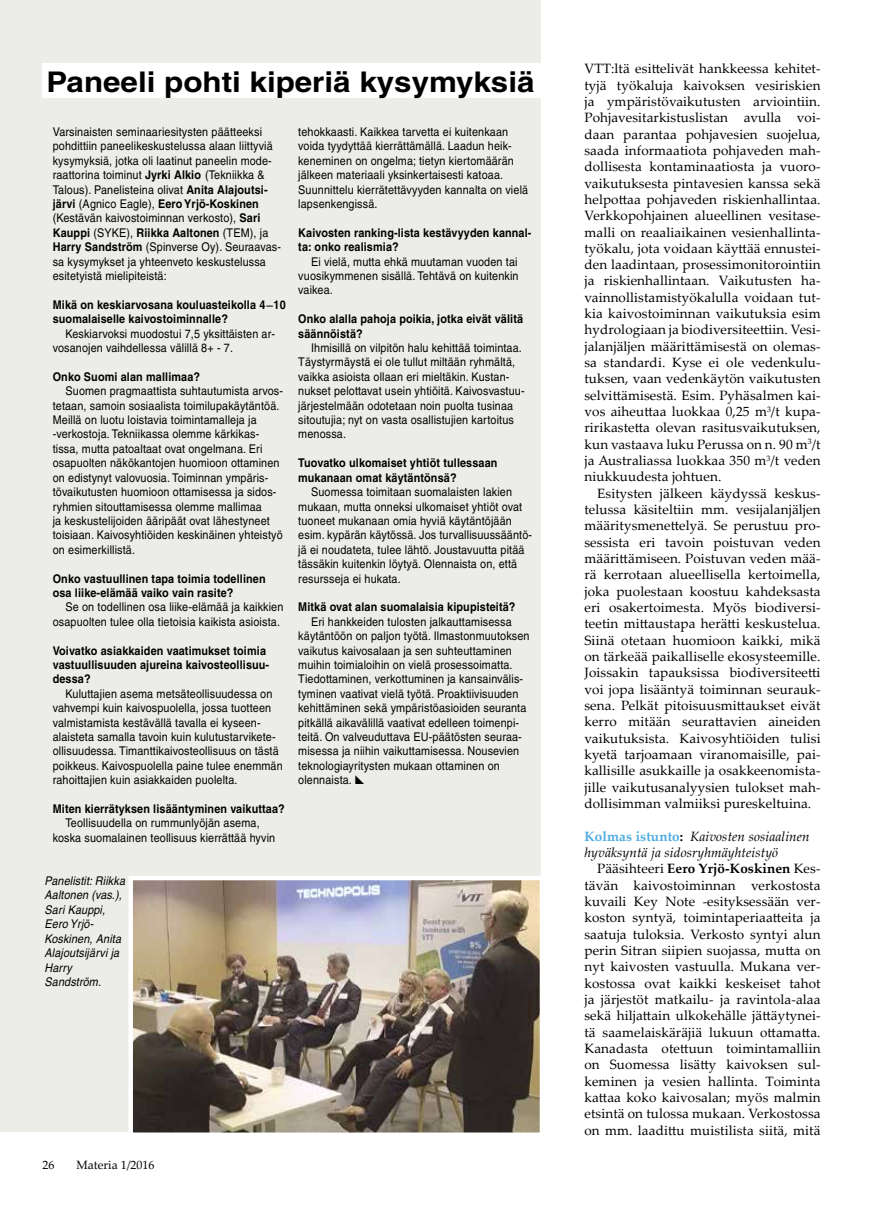
<style>
.page{position:relative;width:893px;height:1221px;background:#fff}
.page>*{position:absolute;margin:0;border:0;box-sizing:border-box;transform-origin:0 0}
.t1{font:700 28.5px "Helvetica";color:#000;scale:1.1 1}
.t2{font:13.5px/16.4px "Palatino Linotype";letter-spacing:.01em;color:#000;text-align:justify}
.t3{font:italic 13.5px/16.4px "Palatino Linotype";letter-spacing:.01em;color:#000}
.t4{font:condensed 12px/14.4px "Helvetica";letter-spacing:.01em;color:#000;scale:1.1 1}
.t5{font:700 condensed 12px/14.4px "Helvetica";letter-spacing:.01em;color:#000;scale:1.1 1}
.t6{font:italic condensed 12px/14.4px "Helvetica";letter-spacing:.01em;color:#000;scale:1.1 1}
.t7{font:12px "Palatino Linotype";color:#000}
.s1{font-weight:700}
.s2{font-family:"Palatino Linotype";font-stretch:normal}
.s3{font-weight:700;font-style:normal;color:#4fabe0}
.s4{font-weight:700;font-style:normal}
</style>
<div class="page">
<div style="left:0;top:0;width:540px;height:1131px;background:#ecede8"></div>
<img style="left:133px;top:880px;width:406px;height:251px">
<div style="left:128px;top:875px;width:416px;height:261px;border:4px solid #fff"></div>
<div style="left:42px;top:64px;width:508px;height:34px;background:#fff"></div>
<h1 class="t1" style="left:47px;top:64px;width:445px">Paneeli pohti kiperiä kysymyksiä</h1>
<p class="t4" style="left:298px;top:124px;width:211px">tehokkaasti. Kaikkea tarvetta ei kuitenkaan voida tyydyttää kierrättämällä. Laadun heik&shy;keneminen on ongelma; tietyn kiertomäärän jälkeen materiaali yksinkertaisesti katoaa.<br>Suunnittelu kierrätettävyyden kannalta on vielä lapsenkengissä.</p>
<p class="t5" style="left:298px;top:225px;width:214px">Kaivosten ranking-lista kestävyyden kannal&shy;ta: onko realismia?</p>
<p class="t4" style="left:298px;top:254px;width:202px;text-align:justify;text-indent:13px">Ei vielä, mutta ehkä muutaman vuoden tai vuosikymmenen sisällä. Tehtävä on kuitenkin vaikea.</p>
<p class="t5" style="left:298px;top:311px;width:206px">Onko alalla pahoja poikia, jotka eivät välitä säännöistä?</p>
<p class="t4" style="left:298px;top:340px;width:207px;text-indent:13px">Ihmisillä on vilpitön halu kehittää toimintaa.<br>Täystyrmäystä ei ole tullut miltään ryhmältä, vaikka asioista ollaan eri mieltäkin. Kustan&shy;nukset pelottavat usein yhtiöitä. Kaivosvastuu&shy;järjestelmään odotetaan noin puolta tusinaa sitoutujia; nyt on vasta osallistujien kartoitus menossa.</p>
<p class="t5" style="left:298px;top:455px;width:183px">Tuovatko ulkomaiset yhtiöt tullessaan mukanaan omat käytäntönsä?</p>
<p class="t4" style="left:298px;top:484px;width:214px;text-indent:13px">Suomessa toimitaan suomalaisten lakien mukaan, mutta onneksi ulkomaiset yhtiöt ovat tuoneet mukanaan omia hyviä käytäntöjään esim. kypärän käytössä. Jos turvallisuussääntö&shy;jä ei noudateta, tulee lähtö. Joustavuutta pitää tässäkin kuitenkin löytyä. Olennaista on, että resursseja ei hukata.</p>
<p class="t5" style="left:298px;top:599px;width:199px">Mitkä ovat alan suomalaisia kipupisteitä?</p>
<p class="t4" style="left:298px;top:614px;width:212px;text-indent:13px">Eri hankkeiden tulosten jalkauttamisessa käytäntöön on paljon työtä. Ilmastonmuutoksen vaikutus kaivosalaan ja sen suhteuttaminen muihin toimialoihin on vielä prosessoimatta.<br>Tiedottaminen, verkottuminen ja kansainvälis&shy;tyminen vaativat vielä työtä. Proaktiivisuuden kehittäminen sekä ympäristöasioiden seuranta pitkällä aikavälillä vaativat edelleen toimenpi&shy;teitä. On valveuduttava EU-päätösten seuraa&shy;misessa ja niihin vaikuttamisessa. Nousevien teknologiayritysten mukaan ottaminen on olennaista.</p>
<p class="t4" style="left:53px;top:124px;width:209px">Varsinaisten seminaariesitysten päätteeksi pohdittiin paneelikeskustelussa alaan liittyviä kysymyksiä, jotka oli laatinut paneelin mode&shy;raattorina toiminut <span class="s1">Jyrki Alkio</span> (Tekniikka &amp; Talous). Panelisteina olivat <span class="s1">Anita Alajoutsi&shy;järvi</span> (Agnico Eagle), <span class="s1">Eero Yrjö-Koskinen </span>(Kestävän kaivostoiminnan verkosto), <span class="s1">Sari Kauppi</span> (SYKE), <span class="s1">Riikka Aaltonen</span> (TEM), ja <span class="s1">Harry Sandström</span> (Spinverse Oy). Seuraavas&shy;sa kysymykset ja yhteenveto keskustelussa esitetyistä mielipiteistä:</p>
<p class="t5" style="left:53px;top:297px;width:213px">Mikä on keskiarvosana kouluasteikolla 4<span class="s2">–</span>10 suomalaiselle kaivostoiminnalle?</p>
<p class="t4" style="left:53px;top:326px;width:204px;text-indent:13px">Keskiarvoksi muodostui 7,5 yksittäisten ar&shy;vosanojen vaihdellessa välillä 8+ - 7.</p>
<p class="t5" style="left:53px;top:369px;width:136px">Onko Suomi alan mallimaa?</p>
<p class="t4" style="left:53px;top:384px;width:211px;text-indent:13px">Suomen pragmaattista suhtautumista arvos&shy;tetaan, samoin sosiaalista toimilupakäytäntöä.<br>Meillä on luotu loistavia toimintamalleja ja -verkostoja. Tekniikassa olemme kärkikas&shy;tissa, mutta patoaltaat ovat ongelmana. Eri osapuolten näkökantojen huomioon ottaminen on edistynyt valovuosia. Toiminnan ympäris&shy;tövaikutusten huomioon ottamisessa ja sidos&shy;ryhmien sitouttamisessa olemme mallimaa<br>ja keskustelijoiden ääripäät ovat lähestyneet toisiaan. Kaivosyhtiöiden keskinäinen yhteistyö on esimerkillistä.</p>
<p class="t5" style="left:53px;top:571px;width:195px">Onko vastuullinen tapa toimia todellinen osa liike-elämää vaiko vain rasite?</p>
<p class="t4" style="left:53px;top:600px;width:211px;text-align:right">Se on todellinen osa liike-elämää ja kaikkien osapuolten tulee olla tietoisia kaikista asioista.</p>
<p class="t5" style="left:53px;top:643px;width:198px">Voivatko asiakkaiden vaatimukset toimia vastuullisuuden ajureina kaivosteollisuu&shy;dessa?</p>
<p class="t4" style="left:53px;top:686px;width:211px;text-indent:13px">Kuluttajien asema metsäteollisuudessa on vahvempi kuin kaivospuolella, jossa tuotteen valmistamista kestävällä tavalla ei kyseen&shy;alaisteta samalla tavoin kuin kulutustarvikete&shy;ollisuudessa. Timanttikaivosteollisuus on tästä poikkeus. Kaivospuolella paine tulee enemmän rahoittajien kuin asiakkaiden puolelta.</p>
<p class="t5" style="left:53px;top:801px;width:213px">Miten kierrätyksen lisääntyminen vaikuttaa?</p>
<p class="t4" style="left:53px;top:816px;width:204px;text-align:center">Teollisuudella on rummunlyöjän asema, koska suomalainen teollisuus kierrättää hyvin</p>
<p class="t6" style="left:45px;top:873px;width:75px">Panelistit: Riikka<br>Aaltonen (vas.),<br>Sari Kauppi,<br>Eero Yrjö-<br>Koskinen, Anita<br>Alajoutsijärvi ja<br>Harry<br>Sandström.</p>
<p class="t7" style="left:42px;top:1155px;width:13px">26</p>
<p class="t7" style="left:77px;top:1155px;width:80px">Materia 1/2016</p>
<p class="t2" style="left:584px;top:60px;width:238px">VTT:ltä esittelivät hankkeessa kehitet&shy;tyjä työkaluja kaivoksen vesiriskien ja ympäristövaikutusten arviointiin.<br>Pohjavesitarkistuslistan avulla voi&shy;daan parantaa pohjavesien suojelua, saada informaatiota pohjaveden mah&shy;dollisesta kontaminaatiosta ja vuoro&shy;vaikutuksesta pintavesien kanssa sekä helpottaa pohjaveden riskienhallintaa.<br>Verkkopohjainen alueellinen vesitase&shy;malli on reaaliaikainen vesienhallinta&shy;työkalu, jota voidaan käyttää ennustei&shy;den laadintaan, prosessimonitorointiin ja riskienhallintaan. Vaikutusten ha&shy;vainnollistamistyökalulla voidaan tut&shy;kia kaivostoiminnan vaikutuksia esim hydrologiaan ja biodiversiteettiin. Vesi&shy;jalanjäljen määrittämisestä on olemas&shy;sa standardi. Kyse ei ole vedenkulu&shy;tuksen, vaan vedenkäytön vaikutusten selvittämisestä. Esim. Pyhäsalmen kai&shy;vos aiheuttaa luokkaa 0,25 m<sup>3</sup>/t kupa&shy;ririkastetta olevan rasitusvaikutuksen, kun vastaava luku Perussa on n. 90 m<sup>3</sup>/t ja Australiassa luokkaa 350 m<sup>3</sup>/t veden niukkuudesta johtuen.</p>
<p class="t2" style="left:584px;top:484px;width:238px;text-indent:13px">Esitysten jälkeen käydyssä keskus&shy;telussa käsiteltiin mm. vesijalanjäljen määritysmenettelyä. Se perustuu pro&shy;sessista eri tavoin poistuvan veden määrittämiseen. Poistuvan veden mää&shy;rä kerrotaan alueellisella kertoimella, joka puolestaan koostuu kahdeksasta eri osakertoimesta. Myös biodiversi&shy;teetin mittaustapa herätti keskustelua.<br>Siinä otetaan huomioon kaikki, mikä on tärkeää paikalliselle ekosysteemille.<br>Joissakin tapauksissa biodiversiteetti voi jopa lisääntyä toiminnan seurauk&shy;sena. Pelkät pitoisuusmittaukset eivät kerro mitään seurattavien aineiden vaikutuksista. Kaivosyhtiöiden tulisi kyetä tarjoamaan viranomaisille, pai&shy;kallisille asukkaille ja osakkeenomista&shy;jille vaikutusanalyysien tulokset mah&shy;dollisimman valmiiksi pureskeltuina.</p>
<p class="t3" style="left:584px;top:827px;width:227px"><span class="s3">Kolmas istunto</span><span class="s4">:</span> Kaivosten sosiaalinen hyväksyntä ja sidosryhmäyhteistyö</p>
<p class="t2" style="left:584px;top:860px;width:238px;text-indent:13px">Pääsihteeri <span class="s1">Eero Yrjö-Koskinen</span> Kes&shy;tävän kaivostoiminnan verkostosta kuvaili Key Note -esityksessään ver&shy;koston syntyä, toimintaperiaatteita ja saatuja tuloksia. Verkosto syntyi alun perin Sitran siipien suojassa, mutta on nyt kaivosten vastuulla. Mukana ver&shy;kostossa ovat kaikki keskeiset tahot ja järjestöt matkailu- ja ravintola-alaa sekä hiljattain ulkokehälle jättäytynei&shy;tä saamelaiskäräjiä lukuun ottamatta.<br>Kanadasta otettuun toimintamalliin on Suomessa lisätty kaivoksen sul&shy;keminen ja vesien hallinta. Toiminta kattaa koko kaivosalan; myös malmin etsintä on tulossa mukaan. Verkostossa on mm. laadittu muistilista siitä, mitä</p>
</div>
